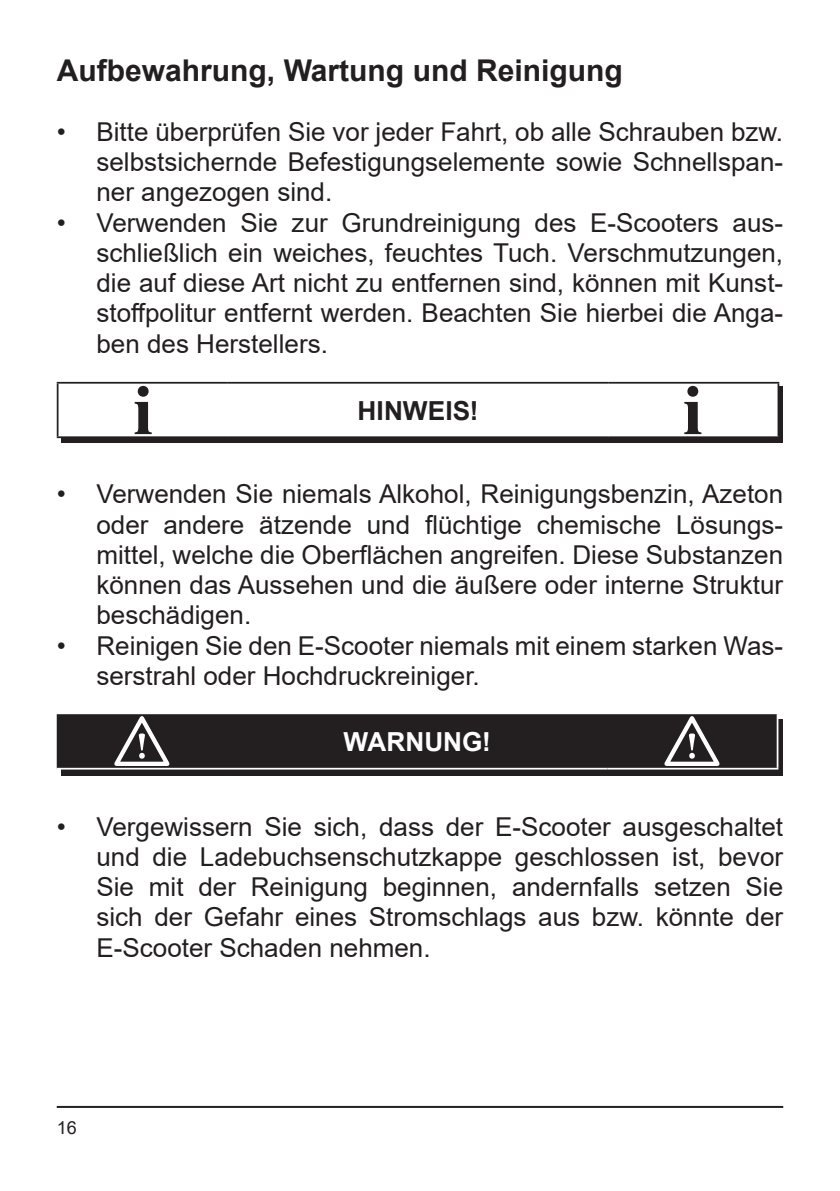
<style>
.page{position:relative;width:840px;height:1191px;background:#fff}
.page>*{position:absolute;margin:0;border:0;box-sizing:border-box;transform-origin:0 0}
.t1{font:700 30px "Arial";color:#231f20}
.t2{font:700 26.2px "Arial";letter-spacing:.005em;color:#231f20}
.t3{font:700 26.2px "Arial";letter-spacing:-.005em;color:#fff}
.t4{font:26px/30.2px "Arial";color:#231f20;text-align:justify}
.t5{font:18px "Arial";color:#231f20}
</style>
<div class="page">
<hr style="left:57px;top:1106px;width:725px;height:2px;background:#231f20">
<div style="left:62px;top:387px;width:720px;height:56px;background:#231f20"></div>
<hr style="left:57px;top:382px;width:171px;height:1px;background:#231f20">
<hr style="left:57px;top:383px;width:1px;height:53px;background:#231f20">
<hr style="left:228px;top:382px;width:379px;height:1px;background:#231f20">
<hr style="left:607px;top:382px;width:171px;height:1px;background:#231f20">
<hr style="left:57px;top:436px;width:171px;height:2px;background:#231f20">
<svg style="left:58px;top:383px;width:720px;height:54px;background:#f2f2f2"></svg>
<svg style="left:62px;top:719px;width:720px;height:56px;background:#373435"></svg>
<hr style="left:776px;top:714px;width:2px;height:54px;background:#fff">
<hr style="left:57px;top:768px;width:170px;height:1px;background:#fff">
<hr style="left:227px;top:768px;width:380px;height:1px;background:#fff">
<hr style="left:607px;top:768px;width:171px;height:1px;background:#fff">
<svg style="left:57px;top:714px;width:720px;height:54px;background:#2c2829"></svg>
<p class="t1" style="left:57px;top:49px;width:567px">Aufbewahrung, Wartung und Reinigung</p>
<p class="t4" style="left:96px;top:117px;width:687px;text-indent:-40px">• Bitte überprüfen Sie vor jeder Fahrt, ob alle Schrauben bzw. selbstsichernde Befestigungselemente sowie Schnellspan&shy;ner angezogen sind.</p>
<p class="t4" style="left:96px;top:207px;width:687px;text-indent:-40px">• Verwenden Sie zur Grundreinigung des E-Scooters aus&shy;schließlich ein weiches, feuchtes Tuch. Verschmutzungen, die auf diese Art nicht zu entfernen sind, können mit Kunst&shy;stoffpolitur entfernt werden. Beachten Sie hierbei die Anga&shy;ben des Herstellers.</p>
<p class="t2" style="left:357px;top:392px;width:122px">HINWEIS!</p>
<p class="t4" style="left:96px;top:479px;width:687px;text-indent:-40px">• Verwenden Sie niemals Alkohol, Reinigungsbenzin, Azeton oder andere ätzende und flüchtige chemische Lösungs&shy;mittel, welche die Oberflächen angreifen. Diese Substanzen können das Aussehen und die äußere oder interne Struktur beschädigen.</p>
<p class="t4" style="left:96px;top:630px;width:687px;text-indent:-40px">• Reinigen Sie den E-Scooter niemals mit einem starken Was&shy;serstrahl oder Hochdruckreiniger.</p>
<p class="t3" style="left:343px;top:723px;width:148px">WARNUNG!</p>
<p class="t4" style="left:96px;top:811px;width:687px;text-indent:-40px">• Vergewissern Sie sich, dass der E-Scooter ausgeschaltet und die Ladebuchsenschutzkappe geschlossen ist, bevor Sie mit der Reinigung beginnen, andernfalls setzen Sie sich der Gefahr eines Stromschlags aus bzw. könnte der E-Scooter Schaden nehmen.</p>
<p class="t5" style="left:57px;top:1115px;width:22px">16</p>
</div>
